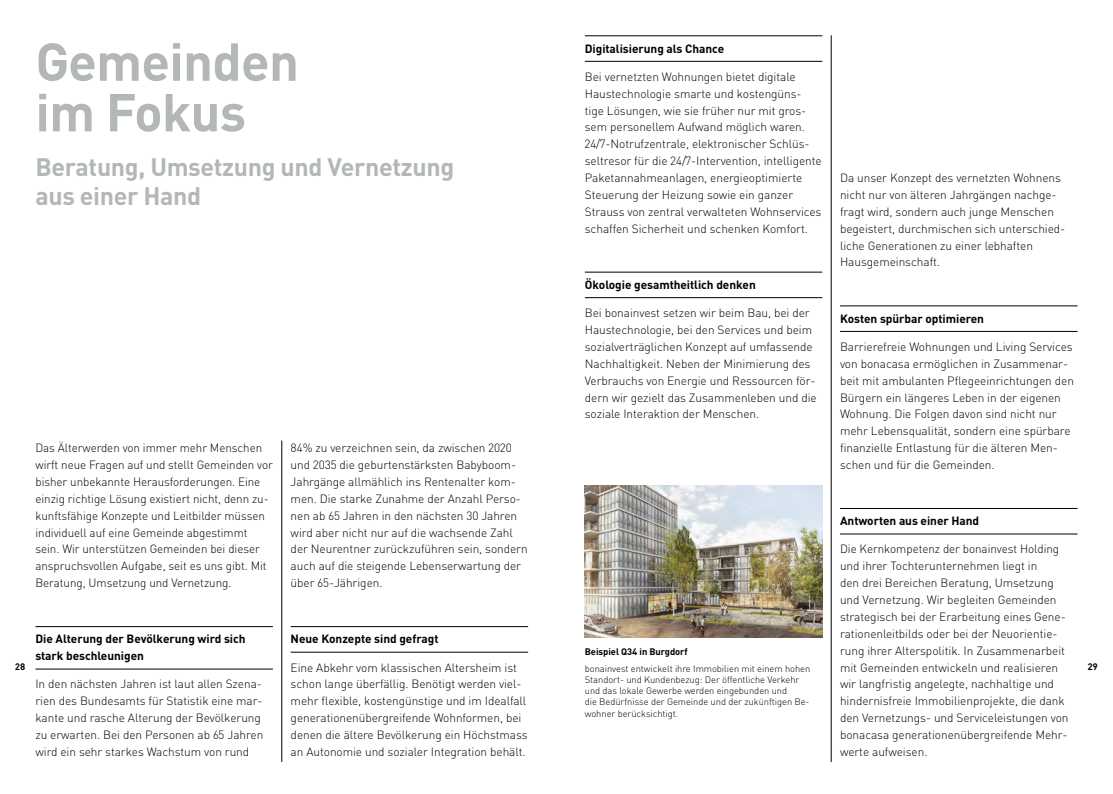
<style>
.page{position:relative;width:1113px;height:794px;background:#fff}
.page>*{position:absolute;margin:0;border:0;box-sizing:border-box;transform-origin:0 0}
.t1{font:700 52.5px/50.6px "DIN Pro";letter-spacing:-.015em;color:#b3b7b8}
.t2{font:700 25px/28.1px "DIN Pro";letter-spacing:-.015em;color:#b3b7b8}
.t3{font:300 11.88px/16.9px "DIN Pro";letter-spacing:-.005em;color:#000}
.t4{font:700 11.88px/16.9px "DIN Pro";letter-spacing:-.005em;color:#000}
.t5{font:300 9.38px/11.2px "DIN Pro";letter-spacing:-.005em;color:#000}
.t6{font:700 9.38px "DIN Pro";letter-spacing:-.005em;color:#000}
</style>
<div class="page">
<hr style="left:831px;top:36px;width:1px;height:725px;background:#000">
<img style="left:585px;top:486px;width:237px;height:152px">
<hr style="left:840px;top:306px;width:237px;height:1px;background:#000">
<hr style="left:840px;top:331px;width:237px;height:1px;background:#000">
<hr style="left:840px;top:508px;width:237px;height:1px;background:#000">
<hr style="left:840px;top:534px;width:237px;height:1px;background:#000">
<hr style="left:35px;top:626px;width:238px;height:1px;background:#000">
<hr style="left:35px;top:669px;width:238px;height:1px;background:#000">
<hr style="left:291px;top:626px;width:237px;height:1px;background:#000">
<hr style="left:291px;top:652px;width:237px;height:1px;background:#000">
<hr style="left:585px;top:36px;width:237px;height:1px;background:#000">
<hr style="left:585px;top:61px;width:237px;height:1px;background:#000">
<hr style="left:585px;top:272px;width:237px;height:1px;background:#000">
<hr style="left:585px;top:297px;width:237px;height:1px;background:#000">
<hr style="left:281px;top:441px;width:1px;height:320px;background:#000">
<h1 class="t1" style="left:35px;top:34px;width:265px">Gemeinden im Fokus</h1>
<h2 class="t2" style="left:35px;top:152px;width:420px">Beratung, Umsetzung und Vernetzung aus einer Hand</h2>
<p class="t4" style="left:585px;top:39px;width:141px">Digitalisierung als Chance</p>
<p class="t3" style="left:585px;top:68px;width:238px">Bei vernetzten Wohnungen bietet digitale Haustechnologie smarte und kostengüns&shy;tige Lösungen, wie sie früher nur mit gros&shy;sem personellem Aufwand möglich waren.<br>24/7-Notrufzentrale, elektronischer Schlüs&shy;seltresor für die 24/7-Intervention, intelligente Paketannahmeanlagen, energieoptimierte Steuerung der Heizung sowie ein ganzer Strauss von zentral verwalteten Wohnservices schaffen Sicherheit und schenken Komfort.</p>
<p class="t3" style="left:840px;top:169px;width:227px">Da unser Konzept des vernetzten Wohnens nicht nur von älteren Jahrgängen nachge&shy;fragt wird, sondern auch junge Menschen begeistert, durchmischen sich unterschied&shy;liche Generationen zu einer lebhaften Hausgemeinschaft.</p>
<p class="t4" style="left:585px;top:276px;width:172px">Ökologie gesamtheitlich denken</p>
<p class="t3" style="left:585px;top:304px;width:233px">Bei bonainvest setzen wir beim Bau, bei der Haustechnologie, bei den Services und beim sozialverträglichen Konzept auf umfassende Nachhaltigkeit. Neben der Minimierung des Verbrauchs von Energie und Ressourcen för&shy;dern wir gezielt das Zusammenleben und die soziale Interaktion der Menschen.</p>
<p class="t4" style="left:840px;top:309px;width:145px">Kosten spürbar optimieren</p>
<p class="t3" style="left:840px;top:338px;width:235px">Barrierefreie Wohnungen und Living Services von bonacasa ermöglichen in Zusammenar&shy;beit mit ambulanten Pflegeeinrichtungen den Bürgern ein längeres Leben in der eigenen Wohnung. Die Folgen davon sind nicht nur mehr Lebensqualität, sondern eine spürbare finanzielle Entlastung für die älteren Men&shy;schen und für die Gemeinden.</p>
<p class="t3" style="left:35px;top:439px;width:239px">Das Älterwerden von immer mehr Menschen wirft neue Fragen auf und stellt Gemeinden vor bisher unbekannte Herausforderungen. Eine einzig richtige Lösung existiert nicht, denn zu&shy;kunftsfähige Konzepte und Leitbilder müssen individuell auf eine Gemeinde abgestimmt sein. Wir unterstützen Gemeinden bei dieser anspruchsvollen Aufgabe, seit es uns gibt. Mit Beratung, Umsetzung und Vernetzung.</p>
<p class="t3" style="left:291px;top:439px;width:239px">84% zu verzeichnen sein, da zwischen 2020 und 2035 die geburtenstärksten Babyboom-Jahrgänge allmählich ins Rentenalter kom&shy;men. Die starke Zunahme der Anzahl Perso&shy;nen ab 65 Jahren in den nächsten 30 Jahren wird aber nicht nur auf die wachsende Zahl der Neurentner zurückzuführen sein, sondern auch auf die steigende Lebenserwartung der über 65-Jährigen.</p>
<p class="t4" style="left:840px;top:512px;width:141px">Antworten aus einer Hand</p>
<p class="t3" style="left:840px;top:540px;width:230px">Die Kernkompetenz der bonainvest Holding und ihrer Tochterunternehmen liegt in<br>den drei Bereichen Beratung, Umsetzung und Vernetzung. Wir begleiten Gemeinden strategisch bei der Erarbeitung eines Gene&shy;rationenleitbilds oder bei der Neuorientie&shy;rung ihrer Alterspolitik. In Zusammenarbeit mit Gemeinden entwickeln und realisieren wir langfristig angelegte, nachhaltige und hindernisfreie Immobilienprojekte, die dank den Vernetzungs- und Serviceleistungen von bonacasa generationenübergreifende Mehr&shy;werte aufweisen.</p>
<p class="t4" style="left:35px;top:630px;width:211px">Die Alterung der Bevölkerung wird sich stark beschleunigen</p>
<p class="t3" style="left:35px;top:675px;width:229px">In den nächsten Jahren ist laut allen Szena&shy;rien des Bundesamts für Statistik eine mar&shy;kante und rasche Alterung der Bevölkerung zu erwarten. Bei den Personen ab 65 Jahren wird ein sehr starkes Wachstum von rund</p>
<p class="t4" style="left:291px;top:630px;width:149px">Neue Konzepte sind gefragt</p>
<p class="t3" style="left:291px;top:658px;width:239px">Eine Abkehr vom klassischen Altersheim ist schon lange überfällig. Benötigt werden viel&shy;mehr flexible, kostengünstige und im Idealfall generationenübergreifende Wohnformen, bei denen die ältere Bevölkerung ein Höchstmass an Autonomie und sozialer Integration behält.</p>
<p class="t6" style="left:585px;top:645px;width:104px">Beispiel Q34 in Burgdorf</p>
<p class="t5" style="left:585px;top:662px;width:227px">bonainvest entwickelt ihre Immobilien mit einem hohen Standort- und Kundenbezug: Der öffentliche Verkehr und das lokale Gewerbe werden eingebunden und<br>die Bedürfnisse der Gemeinde und der zukünftigen Be&shy;wohner berücksichtigt.</p>
<p class="t6" style="left:15px;top:660px;width:12px">28</p>
<p class="t6" style="left:1088px;top:660px;width:11px">29</p>
</div>
